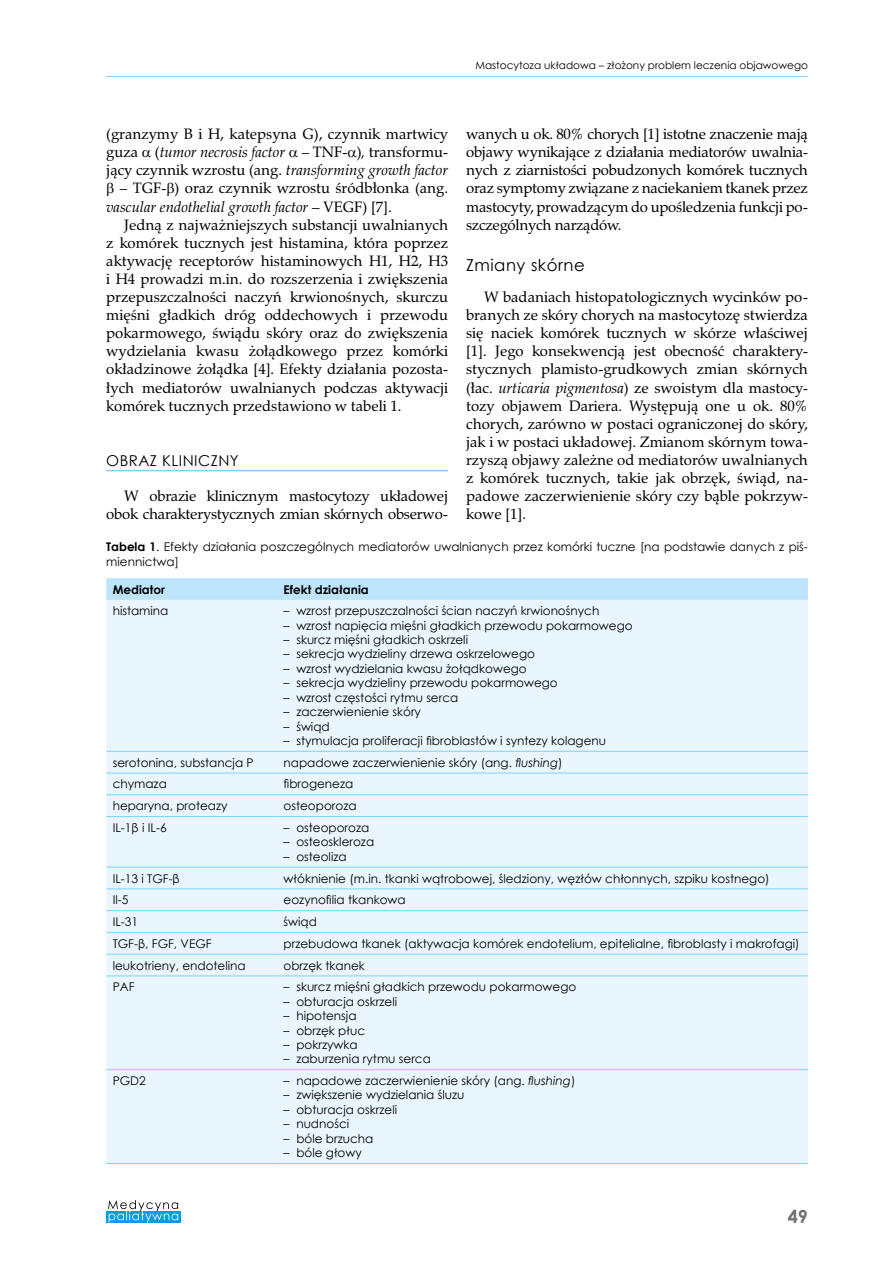
<style>
.page{position:relative;width:893px;height:1263px;background:#fff}
.page>*{position:absolute;margin:0;border:0;box-sizing:border-box;transform-origin:0 0}
.t1{font:700 18px "Century Gothic";color:#706f6f}
.t2{font:16.5px "Century Gothic";letter-spacing:.03em;color:#000}
.t3{font:15px/18px "Zapf Calligr PL";color:#000;text-align:justify}
.t4{font:15px "Century Gothic";letter-spacing:.03em;color:#000}
.t5{font:12px/15px "Century Gothic";color:#000}
.t6{font:700 12px "Century Gothic";color:#000}
.t7{font:10.5px "Century Gothic";color:#000}
.s1{font-style:italic}
.s2{font-weight:700}
</style>
<div class="page">
<hr style="left:106px;top:76px;width:702px;height:1px;background:#83d0f5">
<svg style="left:106px;top:1211px;width:75px;height:11px"></svg>
<svg style="left:108px;top:1200px;width:70px;height:22px"></svg>
<hr style="left:106px;top:470px;width:342px;height:1px;background:#83d0f5">
<div style="left:106px;top:578px;width:702px;height:22px;background:#bce4fa"></div>
<div style="left:106px;top:600px;width:702px;height:563px;background:#eaf6fe"></div>
<hr style="left:106px;top:751px;width:171px;height:1px;background:#83d0f5">
<hr style="left:277px;top:751px;width:531px;height:1px;background:#83d0f5">
<hr style="left:106px;top:773px;width:171px;height:1px;background:#83d0f5">
<hr style="left:277px;top:773px;width:531px;height:1px;background:#83d0f5">
<hr style="left:106px;top:794px;width:171px;height:1px;background:#83d0f5">
<hr style="left:277px;top:794px;width:531px;height:1px;background:#83d0f5">
<hr style="left:106px;top:816px;width:171px;height:1px;background:#83d0f5">
<hr style="left:277px;top:816px;width:531px;height:1px;background:#83d0f5">
<hr style="left:106px;top:867px;width:171px;height:1px;background:#83d0f5">
<hr style="left:277px;top:867px;width:531px;height:1px;background:#83d0f5">
<hr style="left:106px;top:888px;width:171px;height:1px;background:#83d0f5">
<hr style="left:277px;top:888px;width:531px;height:1px;background:#83d0f5">
<hr style="left:106px;top:910px;width:171px;height:1px;background:#83d0f5">
<hr style="left:277px;top:910px;width:531px;height:1px;background:#83d0f5">
<hr style="left:106px;top:932px;width:171px;height:1px;background:#83d0f5">
<hr style="left:277px;top:932px;width:531px;height:1px;background:#83d0f5">
<hr style="left:106px;top:954px;width:171px;height:1px;background:#83d0f5">
<hr style="left:277px;top:954px;width:531px;height:1px;background:#83d0f5">
<hr style="left:106px;top:975px;width:171px;height:1px;background:#83d0f5">
<hr style="left:277px;top:975px;width:531px;height:1px;background:#83d0f5">
<hr style="left:106px;top:1069px;width:171px;height:1px;background:#83d0f5">
<hr style="left:277px;top:1069px;width:531px;height:1px;background:#83d0f5">
<hr style="left:106px;top:1163px;width:171px;height:1px;background:#83d0f5">
<hr style="left:277px;top:1163px;width:531px;height:1px;background:#83d0f5">
<p class="t7" style="left:475px;top:58px;width:334px">Mastocytoza układowa – złożony problem leczenia objawowego</p>
<p class="t3" style="left:466px;top:125px;width:343px">wanych u ok. 80% chorych [1] istotne znaczenie mają objawy wynikające z działania mediatorów uwalnia&shy;nych z ziarnistości pobudzonych komórek tucznych oraz symptomy związane z naciekaniem tkanek przez mastocyty, prowadzącym do upośledzenia funkcji po&shy;szczególnych narządów.</p>
<p class="t2" style="left:466px;top:254px;width:120px">Zmiany skórne</p>
<p class="t3" style="left:466px;top:288px;width:343px;text-indent:18px">W badaniach histopatologicznych wycinków po&shy;branych ze skóry chorych na mastocytozę stwierdza się naciek komórek tucznych w skórze właściwej [1]. Jego konsekwencją jest obecność charaktery&shy;stycznych plamisto-grudkowych zmian skórnych (łac. <span class="s1">urticaria pigmentosa</span>) ze swoistym dla mastocy&shy;tozy objawem Dariera. Występują one u ok. 80% chorych, zarówno w postaci ograniczonej do skóry, jak i w postaci układowej. Zmianom skórnym towa&shy;rzyszą objawy zależne od mediatorów uwalnianych z komórek tucznych, takie jak obrzęk, świąd, na&shy;padowe zaczerwienienie skóry czy bąble pokrzyw&shy;kowe [1].</p>
<p class="t5" style="left:106px;top:539px;width:702px"><span class="s2">Tabela 1</span>. Efekty działania poszczególnych mediatorów uwalnianych przez komórki tuczne [na podstawie danych z piś&shy;miennictwa]</p>
<p class="t6" style="left:113px;top:580px;width:54px">Mediator</p>
<p class="t6" style="left:284px;top:580px;width:87px">Efekt działania</p>
<p class="t5" style="left:113px;top:603px;width:57px">histamina</p>
<p class="t5" style="left:284px;top:603px;width:317px">– wzrost przepuszczalności ścian naczyń krwionośnych</p>
<p class="t5" style="left:284px;top:618px;width:351px">– wzrost napięcia mięśni gładkich przewodu pokarmowego</p>
<p class="t5" style="left:284px;top:632px;width:186px">– skurcz mięśni gładkich oskrzeli</p>
<p class="t5" style="left:284px;top:646px;width:253px">– sekrecja wydzieliny drzewa oskrzelowego</p>
<p class="t5" style="left:284px;top:661px;width:245px">– wzrost wydzielania kwasu żołądkowego</p>
<p class="t5" style="left:284px;top:675px;width:276px">– sekrecja wydzieliny przewodu pokarmowego</p>
<p class="t5" style="left:284px;top:690px;width:176px">– wzrost częstości rytmu serca</p>
<p class="t5" style="left:284px;top:704px;width:139px">– zaczerwienienie skóry</p>
<p class="t5" style="left:284px;top:718px;width:48px">– świąd</p>
<p class="t5" style="left:284px;top:733px;width:324px">– stymulacja proliferacji fibroblastów i syntezy kolagenu</p>
<p class="t5" style="left:113px;top:755px;width:142px">serotonina, substancja P</p>
<p class="t5" style="left:284px;top:755px;width:281px">napadowe zaczerwienienie skóry (ang. <span class="s1">flushing</span>)</p>
<p class="t5" style="left:113px;top:776px;width:56px">chymaza</p>
<p class="t5" style="left:284px;top:776px;width:71px">fibrogeneza</p>
<p class="t5" style="left:113px;top:798px;width:116px">heparyna, proteazy</p>
<p class="t5" style="left:284px;top:798px;width:75px">osteoporoza</p>
<p class="t5" style="left:113px;top:820px;width:55px">IL-1β i IL-6</p>
<p class="t5" style="left:284px;top:820px;width:87px">– osteoporoza</p>
<p class="t5" style="left:284px;top:834px;width:92px">– osteoskleroza</p>
<p class="t5" style="left:284px;top:849px;width:65px">– osteoliza</p>
<p class="t5" style="left:113px;top:870px;width:69px">IL-13 i TGF-β</p>
<p class="t5" style="left:284px;top:870px;width:488px">włóknienie (m.in. tkanki wątrobowej, śledziony, węzłów chłonnych, szpiku kostnego)</p>
<p class="t5" style="left:113px;top:892px;width:17px">Il-5</p>
<p class="t5" style="left:284px;top:892px;width:124px">eozynofilia tkankowa</p>
<p class="t5" style="left:113px;top:914px;width:27px">IL-31</p>
<p class="t5" style="left:284px;top:914px;width:35px">świąd</p>
<p class="t5" style="left:113px;top:936px;width:101px">TGF-β, FGF, VEGF</p>
<p class="t5" style="left:284px;top:936px;width:518px">przebudowa tkanek (aktywacja komórek endotelium, epitelialne, fibroblasty i makrofagi)</p>
<p class="t5" style="left:113px;top:957px;width:135px">leukotrieny, endotelina</p>
<p class="t5" style="left:284px;top:957px;width:83px">obrzęk tkanek</p>
<p class="t5" style="left:113px;top:979px;width:23px">PAF</p>
<p class="t5" style="left:284px;top:979px;width:294px">– skurcz mięśni gładkich przewodu pokarmowego</p>
<p class="t5" style="left:284px;top:994px;width:115px">– obturacja oskrzeli</p>
<p class="t5" style="left:284px;top:1008px;width:74px">– hipotensja</p>
<p class="t5" style="left:284px;top:1022px;width:83px">– obrzęk płuc</p>
<p class="t5" style="left:284px;top:1037px;width:76px">– pokrzywka</p>
<p class="t5" style="left:284px;top:1051px;width:149px">– zaburzenia rytmu serca</p>
<p class="t5" style="left:113px;top:1073px;width:35px">PGD2</p>
<p class="t5" style="left:284px;top:1073px;width:293px">– napadowe zaczerwienienie skóry (ang. <span class="s1">flushing</span>)</p>
<p class="t5" style="left:284px;top:1087px;width:182px">– zwiększenie wydzielania śluzu</p>
<p class="t5" style="left:284px;top:1102px;width:115px">– obturacja oskrzeli</p>
<p class="t5" style="left:284px;top:1116px;width:67px">– nudności</p>
<p class="t5" style="left:284px;top:1131px;width:91px">– bóle brzucha</p>
<p class="t5" style="left:284px;top:1145px;width:80px">– bóle głowy</p>
<p class="t3" style="left:106px;top:125px;width:343px">(granzymy B i H, katepsyna G), czynnik martwicy guza (<span class="s1">tumor necrosis factor</span> – TNF- )<span class="s1">,</span> transformu&shy;jący czynnik wzrostu (ang. <span class="s1">transforming growth factor</span></p>
<p class="t3" style="left:106px;top:179px;width:343px;text-indent:14px">– TGF- ) oraz czynnik wzrostu śródbłonka (ang. <span class="s1">vascular endothelial growth factor</span> – VEGF) [7].</p>
<p class="t3" style="left:106px;top:215px;width:343px;text-indent:18px">Jedną z najważniejszych substancji uwalnianych z komórek tucznych jest histamina, która poprzez aktywację receptorów histaminowych H1, H2, H3 i H4 prowadzi m.in. do rozszerzenia i zwiększenia przepuszczalności naczyń krwionośnych, skurczu mięśni gładkich dróg oddechowych i przewodu pokarmowego, świądu skóry oraz do zwiększenia wydzielania kwasu żołądkowego przez komórki okładzinowe żołądka [4]. Efekty działania pozosta&shy;łych mediatorów uwalnianych podczas aktywacji komórek tucznych przedstawiono w tabeli 1.</p>
<p class="t4" style="left:106px;top:450px;width:134px">OBRAZ KLINICZNY</p>
<p class="t3" style="left:106px;top:487px;width:343px;text-align:right">W obrazie klinicznym mastocytozy układowej obok charakterystycznych zmian skórnych obserwo-</p>
<p class="t1" style="left:788px;top:1202px;width:22px">49</p>
</div>
